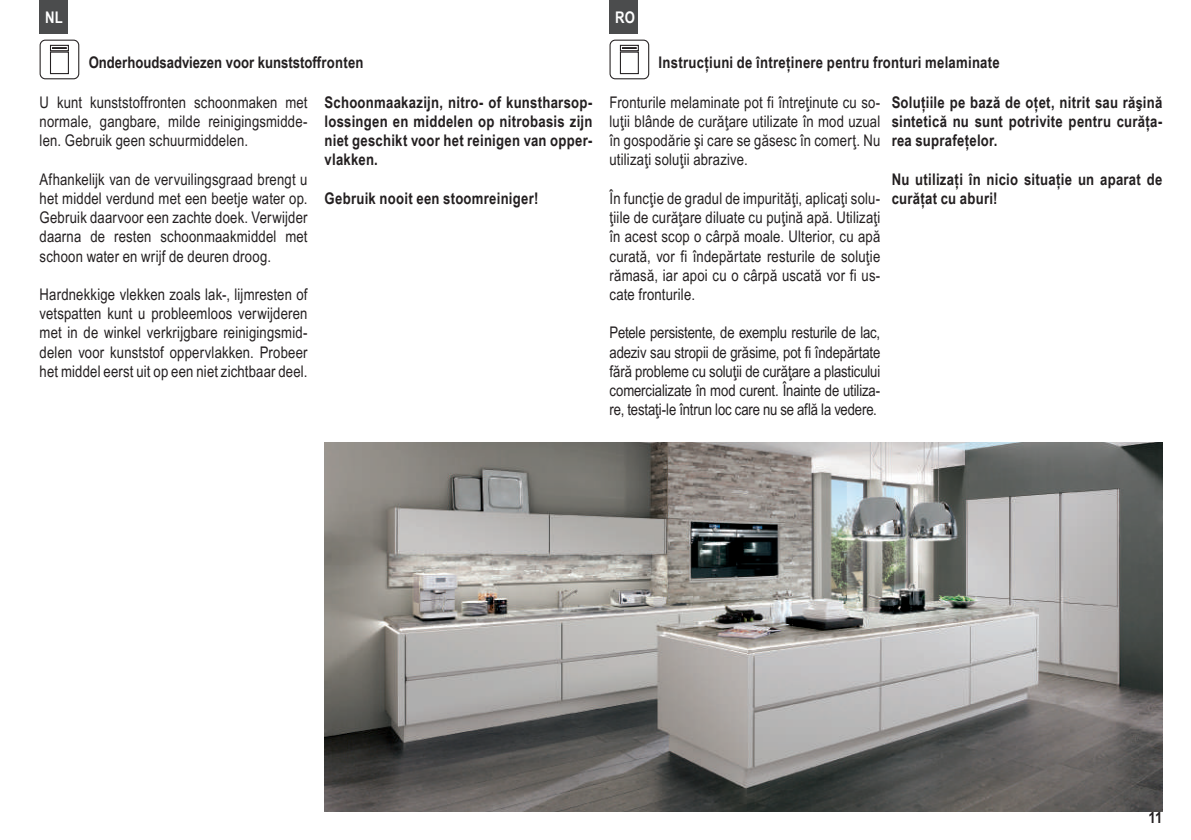
<style>
.page{position:relative;width:1191px;height:840px;background:#fff}
.page>*{position:absolute;margin:0;border:0;box-sizing:border-box;transform-origin:0 0}
.t1{font:16px/19.2px "Arial Narrow";letter-spacing:.01em;color:#231f20;text-align:justify}
.t2{font:700 16px/19.2px "Arial Narrow";letter-spacing:.015em;color:#231f20;text-align:justify}
.t3{font:700 16px "Arial Narrow";color:#fff}
.s1{font-size:15.4px}
</style>
<div class="page">
<img style="left:324px;top:442px;width:838px;height:369px">
<div style="left:40px;top:40px;width:39px;height:39px;border:1px solid #231f20;border-radius:5px"></div>
<svg style="left:50px;top:44px;width:19px;height:31px"></svg>
<div style="left:609px;top:40px;width:40px;height:39px;border:1px solid #231f20;border-radius:5px"></div>
<svg style="left:619px;top:44px;width:20px;height:31px"></svg>
<div style="left:40px;top:0;width:28px;height:34px;background:#4b4c4d"></div>
<div style="left:609px;top:0;width:29px;height:34px;background:#4b4c4d"></div>
<p class="t3" style="left:45px;top:5px;width:19px">NL</p>
<p class="t3" style="left:615px;top:5px;width:21px">RO</p>
<p class="t2" style="left:89px;top:52px;width:276px">Onderhoudsadviezen voor kunststoffronten</p>
<p class="t2" style="left:658px;top:52px;width:343px">Instrucţiuni de întreţinere pentru fronturi melaminate</p>
<p class="t1" style="left:40px;top:92px;width:269px">U kunt kunststoffronten schoonmaken met normale, gangbare, milde reinigingsmidde&shy;len. Gebruik geen schuurmiddelen.</p>
<p class="t1" style="left:40px;top:169px;width:269px">Afhankelijk van de vervuilingsgraad brengt u het middel verdund met een beetje water op.<br>Gebruik daarvoor een zachte doek. Verwijder daarna de resten schoonmaakmiddel met schoon water en wrijf de deuren droog.</p>
<p class="t1" style="left:40px;top:284px;width:269px">Hardnekkige vlekken zoals lak-, lijmresten of vetspatten kunt u probleemloos verwijderen met in de winkel verkrijgbare reinigingsmid&shy;delen voor kunststof oppervlakken. Probeer het middel eerst uit op een niet zichtbaar deel.</p>
<p class="t2" style="left:324px;top:92px;width:269px">Schoonmaakazijn, nitro- of kunstharsop&shy;lossingen en middelen op nitrobasis zijn niet geschikt voor het reinigen van opper&shy;vlakken.</p>
<p class="t2" style="left:324px;top:188px;width:215px">Gebruik nooit een stoomreiniger!</p>
<p class="t1" style="left:609px;top:92px;width:272px">Fronturile melaminate pot fi întreţinute cu so&shy;luţii blânde de curăţare utilizate în mod uzual în gospodărie şi care se găsesc în comerţ. Nu utilizaţi soluţii abrazive.</p>
<p class="t1" style="left:609px;top:188px;width:272px">În funcţie de gradul de impurităţi, aplicaţi solu&shy;ţiile de curăţare diluate cu puţină apă. Utilizaţi în acest scop o cârpă moale. Ulterior, cu apă curată, vor fi îndepărtate resturile de soluţie rămasă, iar apoi cu o cârpă uscată vor fi us&shy;cate fronturile.</p>
<p class="t1" style="left:609px;top:322px;width:272px">Petele persistente, de exemplu resturile de lac, adeziv sau stropii de grăsime, pot fi îndepărtate fără probleme cu soluţii de curăţare a plasticului comercializate în mod curent. Înainte de utiliza&shy;re, testaţi-le întrun loc care nu se află la vedere.</p>
<p class="t2" style="left:891px;top:92px;width:272px">Soluţiile pe bază de oţet, nitrit sau ră<span class="s1">ş</span>ină sintetică nu sunt potrivite pentru curăţa&shy;rea suprafeţelor.</p>
<p class="t2" style="left:891px;top:169px;width:272px">Nu utilizaţi în nicio situaţie un aparat de curăţat cu aburi!</p>
<p class="t2" style="left:1148px;top:806px;width:15px">11</p>
</div>
